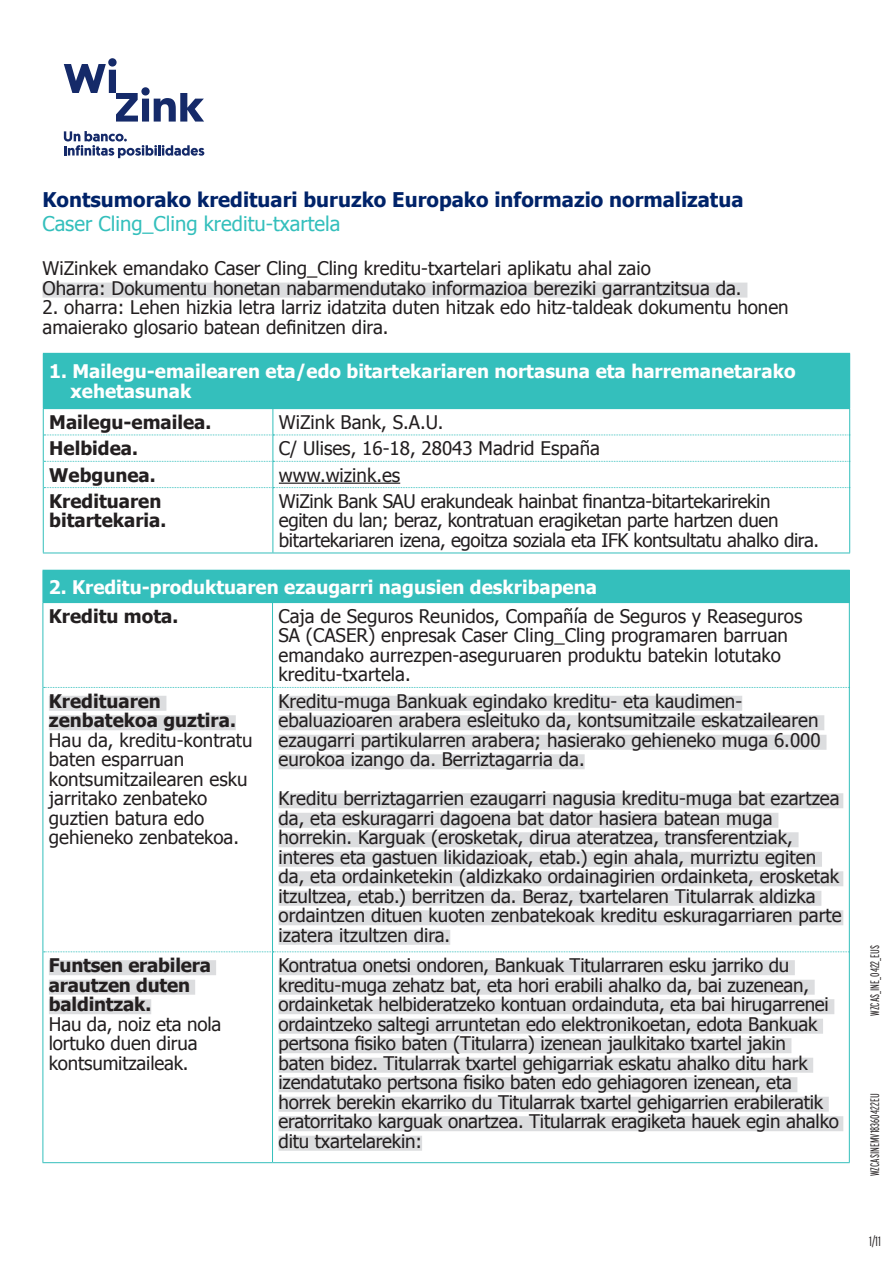
<style>
.page{position:relative;width:893px;height:1263px;background:#fff}
.page>*{position:absolute;margin:0;border:0;box-sizing:border-box;transform-origin:0 0}
.t1{font:700 20.25px "Tahoma";color:#002369}
.t2{font:20.25px "Tahoma";color:#34bfbc}
.t3{font:18.75px/19.5px "Tahoma";color:#231f20}
.t4{font:18.75px/19.5px "Tahoma";letter-spacing:-.02em;color:#231f20}
.t5{font:700 18.75px/19.5px "Tahoma";color:#231f20}
.t6{font:700 18.75px/19.5px "Tahoma";color:#fff}
.t7{font:300 extra-condensed 13.5px "Interstate";color:#231f20}
.t8{font:300 extra-condensed 12.3px "Interstate";color:#231f20}
</style>
<div class="page">
<svg style="left:64px;top:58px;width:140px;height:64px"></svg>
<svg style="left:64px;top:131px;width:140px;height:27px"></svg>
<div style="left:43px;top:283px;width:704px;height:15px;background:#dcdddf"></div>
<div style="left:43px;top:570px;width:806px;height:33px;background:#34bfbc"></div>
<hr style="left:273px;top:570px;width:577px;height:1px;background:#34bfbc">
<hr style="left:849px;top:571px;width:1px;height:31px;background:#34bfbc">
<hr style="left:273px;top:602px;width:577px;height:1px;background:#34bfbc">
<hr style="left:43px;top:603px;width:1px;height:84px;background:#34bfbc">
<hr style="left:849px;top:603px;width:1px;height:84px;background:#34bfbc">
<hr style="left:43px;top:687px;width:1px;height:265px;background:#34bfbc">
<hr style="left:849px;top:687px;width:1px;height:265px;background:#34bfbc">
<hr style="left:43px;top:952px;width:1px;height:210px;background:#34bfbc">
<hr style="left:849px;top:952px;width:1px;height:210px;background:#34bfbc">
<hr style="left:272px;top:603px;width:1px;height:84px;background:#34bfbc">
<hr style="left:272px;top:688px;width:1px;height:263px;background:#34bfbc">
<hr style="left:272px;top:952px;width:1px;height:210px;background:#34bfbc">
<svg style="left:44px;top:687px;width:805px;height:1px"></svg>
<svg style="left:44px;top:951px;width:806px;height:1px"></svg>
<hr style="left:43px;top:1162px;width:230px;height:1px;background:#34bfbc">
<hr style="left:273px;top:1162px;width:577px;height:1px;background:#34bfbc">
<div style="left:49px;top:696px;width:117px;height:15px;background:#dcdddf"></div>
<div style="left:49px;top:715px;width:187px;height:15px;background:#dcdddf"></div>
<div style="left:279px;top:696px;width:463px;height:15px;background:#dcdddf"></div>
<div style="left:279px;top:715px;width:545px;height:15px;background:#dcdddf"></div>
<div style="left:279px;top:735px;width:547px;height:15px;background:#dcdddf"></div>
<div style="left:279px;top:754px;width:306px;height:15px;background:#dcdddf"></div>
<div style="left:279px;top:793px;width:564px;height:15px;background:#dcdddf"></div>
<div style="left:279px;top:813px;width:499px;height:15px;background:#dcdddf"></div>
<div style="left:279px;top:832px;width:520px;height:15px;background:#dcdddf"></div>
<div style="left:279px;top:852px;width:543px;height:15px;background:#dcdddf"></div>
<div style="left:279px;top:871px;width:564px;height:15px;background:#dcdddf"></div>
<div style="left:279px;top:891px;width:542px;height:15px;background:#dcdddf"></div>
<div style="left:279px;top:910px;width:564px;height:15px;background:#dcdddf"></div>
<div style="left:279px;top:930px;width:171px;height:15px;background:#dcdddf"></div>
<div style="left:49px;top:960px;width:167px;height:15px;background:#dcdddf"></div>
<div style="left:49px;top:980px;width:146px;height:15px;background:#dcdddf"></div>
<div style="left:49px;top:999px;width:102px;height:15px;background:#dcdddf"></div>
<div style="left:279px;top:960px;width:516px;height:15px;background:#dcdddf"></div>
<div style="left:279px;top:980px;width:536px;height:15px;background:#dcdddf"></div>
<div style="left:279px;top:999px;width:555px;height:15px;background:#dcdddf"></div>
<div style="left:279px;top:1019px;width:544px;height:15px;background:#dcdddf"></div>
<div style="left:279px;top:1038px;width:512px;height:15px;background:#dcdddf"></div>
<div style="left:279px;top:1058px;width:534px;height:15px;background:#dcdddf"></div>
<div style="left:279px;top:1077px;width:518px;height:15px;background:#dcdddf"></div>
<div style="left:279px;top:1097px;width:550px;height:15px;background:#dcdddf"></div>
<div style="left:279px;top:1116px;width:564px;height:15px;background:#dcdddf"></div>
<div style="left:279px;top:1136px;width:143px;height:15px;background:#dcdddf"></div>
<div style="left:43px;top:353px;width:807px;height:56px;background:#34bfbc"></div>
<hr style="left:43px;top:488px;width:1px;height:65px;background:#34bfbc">
<hr style="left:849px;top:488px;width:1px;height:65px;background:#34bfbc">
<hr style="left:43px;top:553px;width:230px;height:1px;background:#34bfbc">
<hr style="left:273px;top:553px;width:577px;height:1px;background:#34bfbc">
<hr style="left:273px;top:488px;width:1px;height:65px;background:#34bfbc">
<svg style="left:43px;top:409px;width:807px;height:79px"></svg>
<hr style="left:279px;top:483px;width:121px;height:1px;background:#231f20">
<p class="t1" style="left:43px;top:187px;width:702px">Kontsumorako kredituari buruzko Europako informazio normalizatua</p>
<p class="t2" style="left:43px;top:211px;width:299px">Caser Cling_Cling kreditu-txartela</p>
<p class="t3" style="left:43px;top:258px;width:701px">WiZinkek emandako Caser Cling_Cling kreditu-txartelari aplikatu ahal zaio<br>Oharra: Dokumentu honetan nabarmendutako informazioa bereziki garrantzitsua da.</p>
<p class="t3" style="left:43px;top:297px;width:748px">2. oharra: Lehen hizkia letra larriz idatzita duten hitzak edo hitz-taldeak dokumentu honen amaierako glosario batean definitzen dira.</p>
<p class="t6" style="left:71px;top:361px;width:726px;text-indent:-21px">1. Mailegu-emailearen eta/edo bitartekariaren nortasuna eta harremanetarako xehetasunak</p>
<p class="t5" style="left:49px;top:412px;width:164px">Mailegu-emailea.</p>
<p class="t3" style="left:279px;top:412px;width:166px">WiZink Bank, S.A.U.</p>
<p class="t5" style="left:49px;top:438px;width:90px">Helbidea.</p>
<p class="t3" style="left:279px;top:438px;width:323px">C/ Ulises, 16-18, 28043 Madrid España</p>
<p class="t5" style="left:49px;top:464px;width:108px">Webgunea.</p>
<p class="t3" style="left:279px;top:464px;width:123px">www.wizink.es</p>
<p class="t5" style="left:49px;top:491px;width:119px">Kredituaren bitartekaria.</p>
<p class="t4" style="left:279px;top:491px;width:542px">WiZink Bank SAU erakundeak hainbat finantza-bitartekarirekin egiten du lan; beraz, kontratuan eragiketan parte hartzen duen bitartekariaren izena, egoitza soziala eta IFK kontsultatu ahalko dira.</p>
<p class="t6" style="left:49px;top:576px;width:549px">2. Kreditu-produktuaren ezaugarri nagusien deskribapena</p>
<p class="t5" style="left:49px;top:606px;width:131px">Kreditu mota.</p>
<p class="t3" style="left:279px;top:606px;width:525px">Caja de Seguros Reunidos, Compañía de Seguros y Reaseguros SA (CASER) enpresak Caser Cling_Cling programaren barruan emandako aurrezpen-aseguruaren produktu batekin lotutako kreditu-txartela.</p>
<p class="t5" style="left:49px;top:690px;width:188px">Kredituaren zenbatekoa guztira.</p>
<p class="t3" style="left:49px;top:729px;width:205px">Hau da, kreditu-kontratu baten esparruan kontsumitzailearen esku jarritako zenbateko guztien batura edo gehieneko zenbatekoa.</p>
<p class="t3" style="left:279px;top:690px;width:544px">Kreditu-muga Bankuak egindako kreditu- eta kaudimen&shy;ebaluazioaren arabera esleituko da, kontsumitzaile eskatzailearen ezaugarri partikularren arabera; hasierako gehieneko muga 6.000 eurokoa izango da. Berriztagarria da.</p>
<p class="t3" style="left:279px;top:788px;width:565px">Kreditu berriztagarrien ezaugarri nagusia kreditu-muga bat ezartzea da, eta eskuragarri dagoena bat dator hasiera batean muga horrekin. Karguak (erosketak, dirua ateratzea, transferentziak, interes eta gastuen likidazioak, etab.) egin ahala, murriztu egiten da, eta ordainketekin (aldizkako ordainagirien ordainketa, erosketak itzultzea, etab.) berritzen da. Beraz, txartelaren Titularrak aldizka ordaintzen dituen kuoten zenbatekoak kreditu eskuragarriaren parte izatera itzultzen dira.</p>
<p class="t5" style="left:49px;top:955px;width:164px">Funtsen erabilera arautzen duten baldintzak.</p>
<p class="t3" style="left:49px;top:1013px;width:174px">Hau da, noiz eta nola lortuko duen dirua kontsumitzaileak.</p>
<p class="t3" style="left:279px;top:955px;width:562px">Kontratua onetsi ondoren, Bankuak Titularraren esku jarriko du kreditu-muga zehatz bat, eta hori erabili ahalko da, bai zuzenean, ordainketak helbideratzeko kontuan ordainduta, eta bai hirugarrenei ordaintzeko saltegi arruntetan edo elektronikoetan, edota Bankuak pertsona fisiko baten (Titularra) izenean jaulkitako txartel jakin<br>baten bidez. Titularrak txartel gehigarriak eskatu ahalko ditu hark izendatutako pertsona fisiko baten edo gehiagoren izenean, eta horrek berekin ekarriko du Titularrak txartel gehigarrien erabileratik eratorritako karguak onartzea. Titularrak eragiketa hauek egin ahalko ditu txartelarekin:</p>
<p class="t8" style="left:868px;top:1016px;width:72px;rotate:-90deg">WZCAS_INE_0422_EUS</p>
<p class="t8" style="left:868px;top:1176px;width:84px;rotate:-90deg">WZCASINEMV18360422EU</p>
<p class="t7" style="left:869px;top:1234px;width:13px">1/11</p>
</div>
